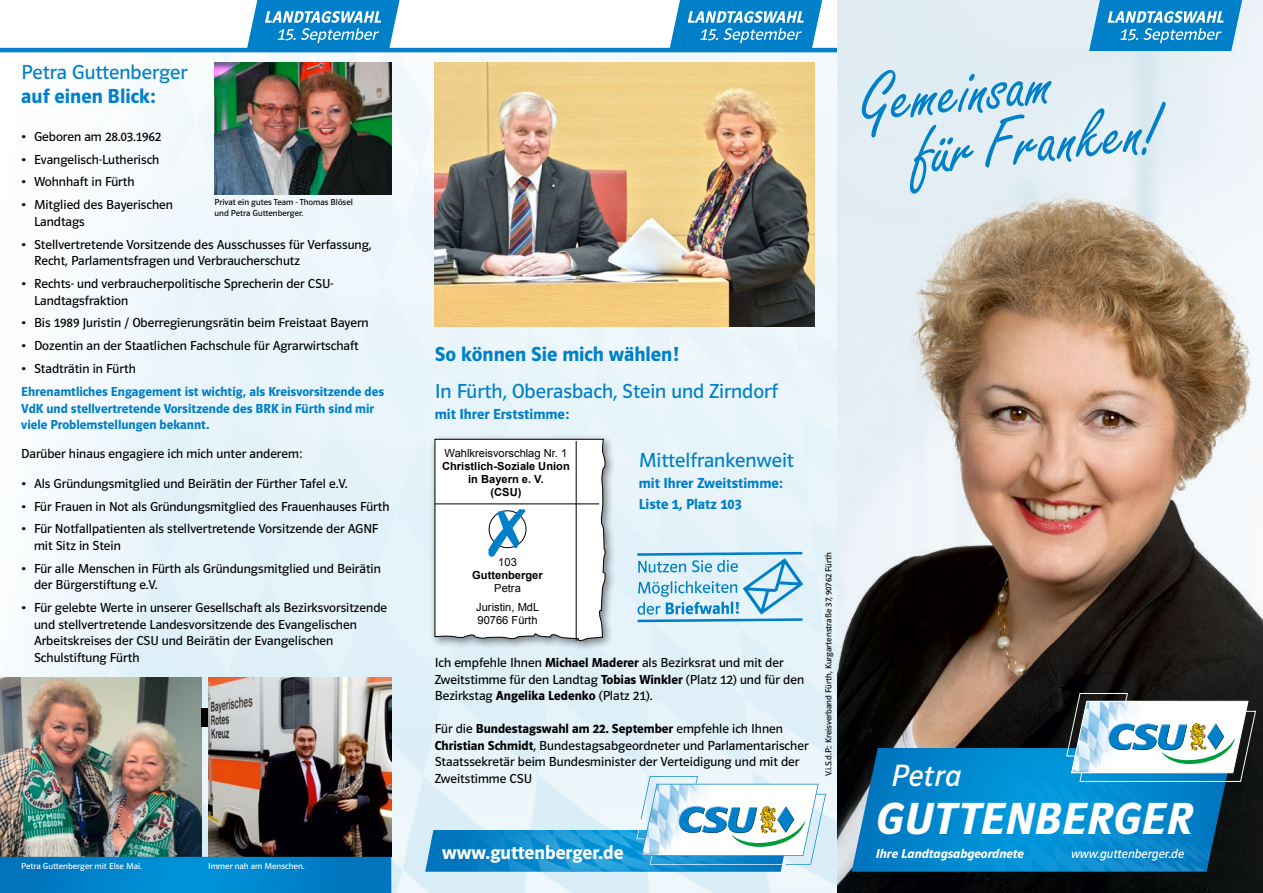
<style>
.page{position:relative;width:1263px;height:893px;background:#fff}
.page>*{position:absolute;margin:0;border:0;box-sizing:border-box;transform-origin:0 0}
.t1{font:italic 600 46.65px "Polo 22";letter-spacing:.01em;color:#fff}
.t2{font:31.95px "Polo 22 Buch Kursiv";letter-spacing:.01em;color:#fff}
.t3{font:21px "Polo 22 Buch";color:#0080c8}
.t4{font:600 21px "Polo 22";color:#0080c8}
.t5{font:600 19.95px "Polo 22";color:#fff}
.t6{font:600 15px/21px "Polo 22";color:#0080c8}
.t7{font:13.5px/16.5px "Polo 22 Buch";color:#000}
.t8{font:600 13.5px/16.5px "Polo 22";color:#0080c8}
.t9{font:600 13.5px "Polo 22";color:#000}
.t10{font:italic 600 13.35px "Polo 22";color:#fff}
.t11{font:13.35px "Polo 22 Buch Kursiv";color:#fff}
.t12{font:11.1px/18.6px "Arial";color:#000;text-align:center}
.t13{font:700 11.1px/13px "Arial";color:#000;text-align:center}
.t14{font:9px/10.8px "Polo 22 Buch";color:#000}
.t15{font:9px "Polo 22 Buch";color:#fff}
.s1{font-family:"Polo 22";font-weight:600}
.s2{font-family:"Polo 22 Buch";font-weight:400}
</style>
<div class="page">
<img style="left:0;top:52px;width:837px;height:841px">
<hr style="left:0;top:48px;width:837px;height:4px;background:#0080c8">
<img style="left:435px;top:63px;width:379px;height:263px">
<svg style="left:1089px;top:0;width:153px;height:51px;background:#3399d2"></svg>
<svg style="left:669px;top:0;width:153px;height:48px;background:#379bd3"></svg>
<svg style="left:246px;top:0;width:154px;height:48px;background:#389bd4"></svg>
<img style="left:837px;top:194px;width:426px;height:699px">
<img style="left:851px;top:748px;width:382px;height:124px">
<svg style="left:1066px;top:693px;width:190px;height:89px"></svg>
<svg style="left:861px;top:69px;width:305px;height:125px;background:#c5dfee"></svg>
<div style="left:429px;top:434px;width:187px;height:217px;background:#000;opacity:.5"></div>
<svg style="left:434px;top:439px;width:171px;height:204px"></svg>
<svg style="left:424px;top:776px;width:402px;height:96px"></svg>
<img style="left:215px;top:63px;width:176px;height:132px">
<svg style="left:637px;top:552px;width:168px;height:70px;background:#aad5ec"></svg>
<img style="left:0;top:677px;width:202px;height:180px">
<img style="left:208px;top:677px;width:183px;height:180px">
<svg style="left:0;top:857px;width:409px;height:36px;background:#0987cb"></svg>
<div style="left:202px;top:708px;width:6px;height:18px;background:#000"></div>
<h3 class="t3" style="left:21px;top:61px;width:168px">Petra Guttenberger</h3>
<h3 class="t4" style="left:21px;top:85px;width:136px">auf einen Blick:</h3>
<p class="t7" style="left:21px;top:128px;width:142px">• Geboren am 28.03.1962</p>
<p class="t7" style="left:21px;top:151px;width:140px">• Evangelisch-Lutherisch</p>
<p class="t7" style="left:21px;top:174px;width:115px">• Wohnhaft in Fürth</p>
<p class="t7" style="left:34px;top:197px;width:140px;text-indent:-13px">• Mitglied des Bayerischen<br>Landtags</p>
<p class="t7" style="left:34px;top:236px;width:339px;text-indent:-13px">• Stellvertretende Vorsitzende des Ausschusses für Verfassung,<br>Recht, Parlamentsfragen und Verbraucherschutz</p>
<p class="t7" style="left:34px;top:275px;width:301px;text-indent:-13px">• Rechts- und verbraucherpolitische Sprecherin der CSU-<br>Landtagsfraktion</p>
<p class="t7" style="left:21px;top:315px;width:349px">• Bis 1989 Juristin / Oberregierungsrätin beim Freistaat Bayern</p>
<p class="t7" style="left:21px;top:338px;width:339px">• Dozentin an der Staatlichen Fachschule für Agrarwirtschaft</p>
<p class="t7" style="left:21px;top:361px;width:116px">• Stadträtin in Fürth</p>
<p class="t8" style="left:21px;top:383px;width:364px">Ehrenamtliches Engagement ist wichtig, als Kreisvorsitzende des<br>VdK und stellvertretende Vorsitzende des BRK in Fürth sind mir viele Problemstellungen bekannt.</p>
<p class="t7" style="left:21px;top:446px;width:282px">Darüber hinaus engagiere ich mich unter anderem:</p>
<p class="t7" style="left:21px;top:475px;width:328px">• Als Gründungsmitglied und Beirätin der Fürther Tafel e.V.</p>
<p class="t7" style="left:21px;top:498px;width:370px">• Für Frauen in Not als Gründungsmitglied des Frauenhauses Fürth</p>
<p class="t7" style="left:34px;top:521px;width:346px;text-indent:-13px">• Für Notfallpatienten als stellvertretende Vorsitzende der AGNF mit Sitz in Stein</p>
<p class="t7" style="left:34px;top:560px;width:348px;text-indent:-13px">• Für alle Menschen in Fürth als Gründungsmitglied und Beirätin der Bürgerstiftung e.V.</p>
<p class="t7" style="left:34px;top:599px;width:355px;text-indent:-13px">• Für gelebte Werte in unserer Gesellschaft als Bezirksvorsitzende und stellvertretende Landesvorsitzende des Evangelischen Arbeitskreises der CSU und Beirätin der Evangelischen Schulstiftung Fürth</p>
<p class="t14" style="left:215px;top:196px;width:140px">Privat ein gutes Team - Thomas Blösel und Petra Guttenberger.</p>
<p class="t15" style="left:21px;top:861px;width:122px">Petra Guttenberger mit Else Mai.</p>
<p class="t15" style="left:208px;top:861px;width:98px">Immer nah am Menschen.</p>
<h3 class="t4" style="left:435px;top:343px;width:246px">So können Sie mich wählen!</h3>
<h3 class="t3" style="left:435px;top:380px;width:345px">In Fürth, Oberasbach, Stein und Zirndorf</h3>
<p class="t6" style="left:435px;top:403px;width:136px">mit Ihrer Erststimme:</p>
<p class="t12" style="left:445px;top:444px;width:124px">Wahlkreisvorschlag Nr. 1</p>
<p class="t13" style="left:442px;top:460px;width:129px">Christlich-Soziale Union in Bayern e. V.<br>(CSU)</p>
<h3 class="t3" style="left:639px;top:449px;width:157px">Mittelfrankenweit</h3>
<p class="t6" style="left:639px;top:472px;width:146px">mit Ihrer Zweitstimme:<br>Liste 1, Platz 103</p>
<p class="t12" style="left:498px;top:553px;width:20px">103</p>
<p class="t13" style="left:472px;top:569px;width:72px">Guttenberger</p>
<p class="t12" style="left:476px;top:579px;width:65px">Petra<br>Juristin, MdL</p>
<p class="t12" style="left:477px;top:611px;width:62px">90766 Fürth</p>
<p class="t7" style="left:435px;top:655px;width:371px">Ich empfehle Ihnen <span class="s1">Michael Maderer</span> als Bezirksrat und mit der<br>Zweitstimme für den Landtag <span class="s1">Tobias Winkler</span> (Platz 12) und für den<br>Bezirkstag <span class="s1">Angelika Ledenko</span> (Platz 21).</p>
<p class="t9" style="left:435px;top:721px;width:350px"><span class="s2">Für die</span> Bundestagswahl am 22. September <span class="s2">empfehle ich Ihnen</span></p>
<p class="t7" style="left:435px;top:737px;width:375px"><span class="s1">Christian Schmidt</span>, Bundestagsabgeordneter und Parlamentarischer<br>Staatssekretär beim Bundesminister der Verteidigung und mit der<br>Zweitstimme CSU</p>
<p class="t14" style="left:823px;top:776px;width:225px;rotate:-90deg">V.i.S.d.P.: Kreisverband Fürth, Kurgartenstraße 37, 90762 Fürth</p>
<h3 class="t5" style="left:442px;top:841px;width:183px">www.guttenberger.de</h3>
<h2 class="t2" style="left:891px;top:758px;width:72px">Petra</h2>
<h1 class="t1" style="left:876px;top:793px;width:318px">GUTTENBERGER</h1>
<p class="t10" style="left:876px;top:846px;width:149px">Ihre Landtagsabgeordnete</p>
<p class="t11" style="left:1071px;top:846px;width:115px">www.guttenberger.de</p>
</div>
